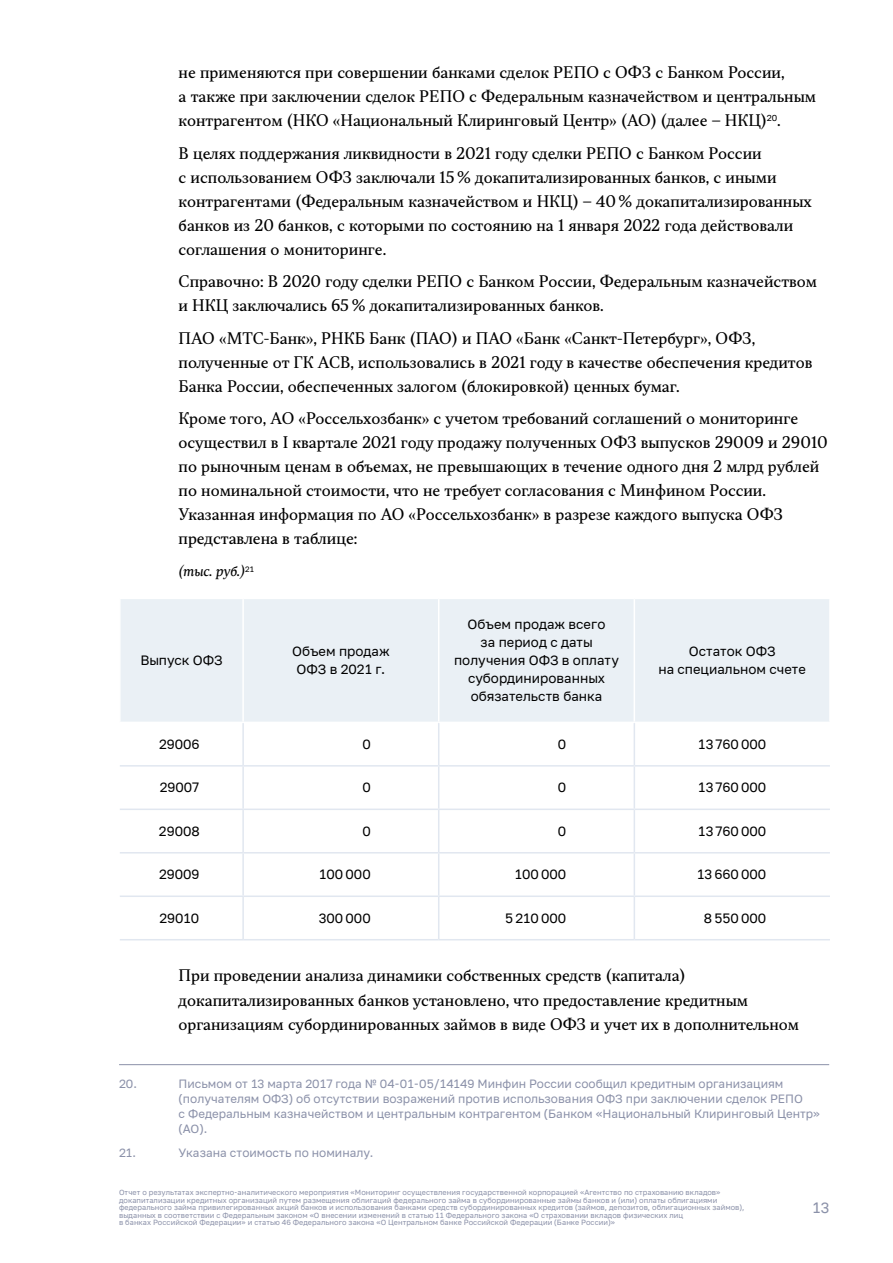
<style>
.page{position:relative;width:893px;height:1263px;background:#fff}
.page>*{position:absolute;margin:0;border:0;box-sizing:border-box;transform-origin:0 0}
.Текст___Абзац{font:15px/24px "TT Jenevers";color:#000}
.t1{font:15px "PT Russia Text";color:#8b91a9}
.Таблицы___Шапка{font:13.5px/18px "PT Russia Text";color:#000;text-align:center}
.Таблицы___Данные{font:13.5px "PT Russia Text";color:#000}
.Таблицы___Левая_коло{font:13.5px "PT Russia Text";color:#000}
.единицы_перед_табли{font:italic 13.5px "TT Jenevers";color:#000}
.Cноска{font:12px/15px "PT Russia Text";color:#8b91a9}
.t2{font:7.5px/7.5px "PT Russia Text";letter-spacing:.005em;color:#8b91a9}
</style>
<div class="page">
<div style="left:121px;top:599px;width:708px;height:123px;background:#eaf0f5"></div>
<hr style="left:242px;top:599px;width:2px;height:123px;background:#fff">
<hr style="left:438px;top:599px;width:1px;height:123px;background:#fff">
<hr style="left:634px;top:599px;width:1px;height:123px;background:#fff">
<hr style="left:242px;top:723px;width:2px;height:42px;background:#e1e7f0">
<hr style="left:438px;top:723px;width:1px;height:42px;background:#e1e7f0">
<hr style="left:634px;top:723px;width:1px;height:42px;background:#e1e7f0">
<hr style="left:120px;top:765px;width:123px;height:1px;background:#e1e7f0">
<hr style="left:243px;top:765px;width:196px;height:1px;background:#e1e7f0">
<hr style="left:242px;top:766px;width:2px;height:42px;background:#e1e7f0">
<hr style="left:439px;top:765px;width:195px;height:1px;background:#e1e7f0">
<hr style="left:438px;top:766px;width:1px;height:42px;background:#e1e7f0">
<hr style="left:634px;top:765px;width:196px;height:1px;background:#e1e7f0">
<hr style="left:634px;top:766px;width:1px;height:42px;background:#e1e7f0">
<hr style="left:120px;top:808px;width:123px;height:2px;background:#e1e7f0">
<hr style="left:243px;top:808px;width:196px;height:2px;background:#e1e7f0">
<hr style="left:242px;top:810px;width:2px;height:42px;background:#e1e7f0">
<hr style="left:439px;top:808px;width:195px;height:2px;background:#e1e7f0">
<hr style="left:438px;top:810px;width:1px;height:42px;background:#e1e7f0">
<hr style="left:634px;top:808px;width:196px;height:2px;background:#e1e7f0">
<hr style="left:634px;top:810px;width:1px;height:42px;background:#e1e7f0">
<hr style="left:120px;top:852px;width:123px;height:1px;background:#e1e7f0">
<hr style="left:243px;top:852px;width:196px;height:1px;background:#e1e7f0">
<hr style="left:242px;top:853px;width:2px;height:42px;background:#e1e7f0">
<hr style="left:439px;top:852px;width:195px;height:1px;background:#e1e7f0">
<hr style="left:438px;top:853px;width:1px;height:42px;background:#e1e7f0">
<hr style="left:634px;top:852px;width:196px;height:1px;background:#e1e7f0">
<hr style="left:634px;top:853px;width:1px;height:42px;background:#e1e7f0">
<hr style="left:120px;top:895px;width:123px;height:2px;background:#e1e7f0">
<hr style="left:243px;top:895px;width:196px;height:2px;background:#e1e7f0">
<hr style="left:242px;top:897px;width:2px;height:42px;background:#e1e7f0">
<hr style="left:439px;top:895px;width:195px;height:2px;background:#e1e7f0">
<hr style="left:438px;top:897px;width:1px;height:42px;background:#e1e7f0">
<hr style="left:634px;top:895px;width:196px;height:2px;background:#e1e7f0">
<hr style="left:634px;top:897px;width:1px;height:42px;background:#e1e7f0">
<hr style="left:120px;top:939px;width:123px;height:1px;background:#e1e7f0">
<hr style="left:243px;top:939px;width:196px;height:1px;background:#e1e7f0">
<hr style="left:439px;top:939px;width:195px;height:1px;background:#e1e7f0">
<hr style="left:634px;top:939px;width:196px;height:1px;background:#e1e7f0">
<hr style="left:119px;top:1064px;width:710px;height:1px;background:#8b91a9">
<p class="Текст___Абзац" style="left:179px;top:61px;width:639px">не применяются при совершении банками сделок РЕПО с ОФЗ с Банком России,<br>а также при заключении сделок РЕПО с Федеральным казначейством и центральным контрагентом (НКО «Национальный Клиринговый Центр» (АО) (далее – НКЦ)<sup>20</sup>.</p>
<p class="Текст___Абзац" style="left:179px;top:141px;width:635px">В целях поддержания ликвидности в 2021 году сделки РЕПО с Банком России<br>с использованием ОФЗ заключали 15 % докапитализированных банков, с иными контрагентами (Федеральным казначейством и НКЦ) – 40 % докапитализированных банков из 20 банков, с которыми по состоянию на 1 января 2022 года действовали соглашения о мониторинге.</p>
<p class="Текст___Абзац" style="left:179px;top:270px;width:640px">Справочно: В 2020 году сделки РЕПО с Банком России, Федеральным казначейством и НКЦ заключались 65 % докапитализированных банков.</p>
<p class="Текст___Абзац" style="left:179px;top:326px;width:635px">ПАО «МТС-Банк», РНКБ Банк (ПАО) и ПАО «Банк «Санкт-Петербург», ОФЗ, полученные от ГК АСВ, использовались в 2021 году в качестве обеспечения кредитов<br>Банка России, обеспеченных залогом (блокировкой) ценных бумаг.</p>
<p class="Текст___Абзац" style="left:179px;top:407px;width:651px">Кроме того, АО «Россельхозбанк» с учетом требований соглашений о мониторинге осуществил в I квартале 2021 году продажу полученных ОФЗ выпусков 29009 и 29010 по рыночным ценам в объемах, не превышающих в течение одного дня 2 млрд рублей по номинальной стоимости, что не требует согласования с Минфином России.<br>Указанная информация по АО «Россельхозбанк» в разрезе каждого выпуска ОФЗ представлена в таблице:</p>
<p class="единицы_перед_табли" style="left:179px;top:562px;width:77px">(тыс. руб.)<sup>21</sup></p>
<p class="Таблицы___Шапка" style="left:140px;top:651px;width:84px">Выпуск ОФЗ</p>
<p class="Таблицы___Шапка" style="left:292px;top:642px;width:99px">Объем продаж<br>ОФЗ в 2021 г.</p>
<p class="Таблицы___Шапка" style="left:454px;top:615px;width:166px">Объем продаж всего<br>за период с даты получения ОФЗ в оплату субординированных обязательств банка</p>
<p class="Таблицы___Шапка" style="left:658px;top:642px;width:149px">Остаток ОФЗ<br>на специальном счете</p>
<p class="Таблицы___Левая_коло" style="left:159px;top:736px;width:42px">29006</p>
<p class="Таблицы___Данные" style="left:362px;top:736px;width:10px">0</p>
<p class="Таблицы___Данные" style="left:558px;top:736px;width:10px">0</p>
<p class="Таблицы___Данные" style="left:698px;top:736px;width:69px">13 760 000</p>
<p class="Таблицы___Левая_коло" style="left:160px;top:780px;width:41px">29007</p>
<p class="Таблицы___Данные" style="left:362px;top:780px;width:10px">0</p>
<p class="Таблицы___Данные" style="left:558px;top:780px;width:10px">0</p>
<p class="Таблицы___Данные" style="left:698px;top:780px;width:69px">13 760 000</p>
<p class="Таблицы___Левая_коло" style="left:159px;top:823px;width:42px">29008</p>
<p class="Таблицы___Данные" style="left:362px;top:823px;width:10px">0</p>
<p class="Таблицы___Данные" style="left:558px;top:823px;width:10px">0</p>
<p class="Таблицы___Данные" style="left:698px;top:823px;width:69px">13 760 000</p>
<p class="Таблицы___Левая_коло" style="left:159px;top:867px;width:42px">29009</p>
<p class="Таблицы___Данные" style="left:319px;top:867px;width:53px">100 000</p>
<p class="Таблицы___Данные" style="left:515px;top:867px;width:53px">100 000</p>
<p class="Таблицы___Данные" style="left:697px;top:867px;width:71px">13 660 000</p>
<p class="Таблицы___Левая_коло" style="left:159px;top:910px;width:41px">29010</p>
<p class="Таблицы___Данные" style="left:319px;top:910px;width:53px">300 000</p>
<p class="Таблицы___Данные" style="left:505px;top:910px;width:63px">5 210 000</p>
<p class="Таблицы___Данные" style="left:704px;top:910px;width:64px">8 550 000</p>
<p class="Текст___Абзац" style="left:179px;top:964px;width:622px">При проведении анализа динамики собственных средств (капитала) докапитализированных банков установлено, что предоставление кредитным организациям субординированных займов в виде ОФЗ и учет их в дополнительном</p>
<p class="Cноска" style="left:119px;top:1076px;width:19px">20.</p>
<p class="Cноска" style="left:179px;top:1076px;width:643px">Письмом от 13 марта 2017 года № 04‑01-05/14149 Минфин России сообщил кредитным организациям (получателям ОФЗ) об отсутствии возражений против использования ОФЗ при заключении сделок РЕПО<br>с Федеральным казначейством и центральным контрагентом (Банком «Национальный Клиринговый Центр» (АО).</p>
<p class="Cноска" style="left:119px;top:1145px;width:19px">21.</p>
<p class="Cноска" style="left:179px;top:1145px;width:196px">Указана стоимость по номиналу.</p>
<p class="t2" style="left:119px;top:1189px;width:627px">Отчет о результатах экспертно-аналитического мероприятия «Мониторинг осуществления государственной корпорацией «Агентство по страхованию вкладов» докапитализации кредитных организаций путем размещения облигаций федерального займа в субординированные займы банков и (или) оплаты облигациями федерального займа привилегированных акций банков и использования банками средств субординированных кредитов (займов, депозитов, облигационных займов), выданных в соответствии с Федеральным законом «О внесении изменений в статью 11 Федерального закона «О страховании вкладов физических лиц<br>в банках Российской Федерации» и статью 46 Федерального закона «О Центральном банке Российской Федерации (Банке России)»</p>
<p class="t1" style="left:812px;top:1199px;width:18px">13</p>
</div>
